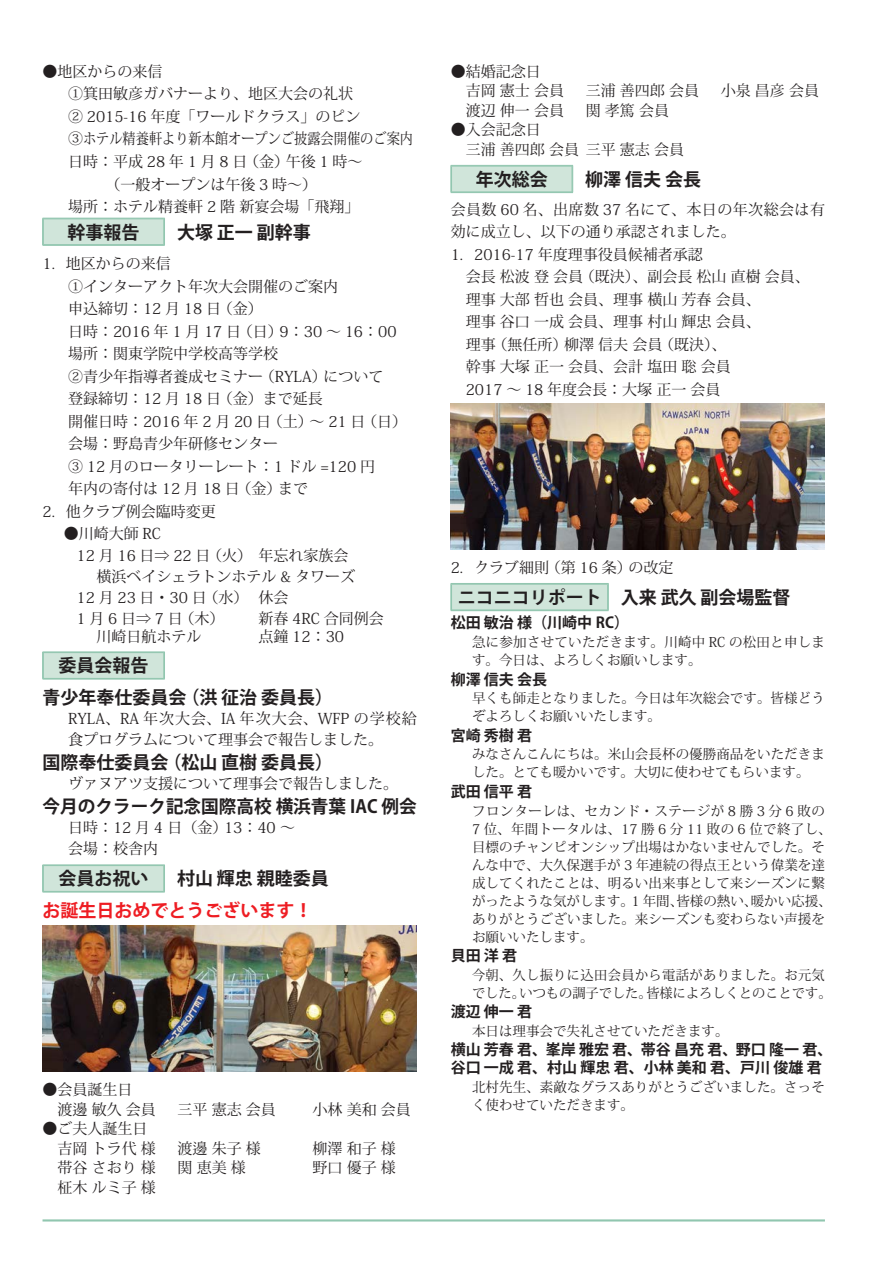
<style>
.page{position:relative;width:893px;height:1263px;background:#fff}
.page>*{position:absolute;margin:0;border:0;box-sizing:border-box;transform-origin:0 0}
.見出し2{font:700 18px "Koz Go Pro";color:#231f20}
.見出し1{font:700 18px "Koz Go Pro";color:#231f20}
.見出し2-2{font:700 18px "Koz Go Pro";color:#ee1d23}
.本文_indent_6mm{font:15px/22.5px "Koz Min Pro";color:#231f20}
.本文_Indent10pt{font:15px/22.5px "Koz Min Pro";color:#231f20}
.Indent_8mm{font:15px "Koz Min Pro";color:#231f20}
.見出し3{font:700 15px/18px "Koz Go Pro";color:#231f20}
.本文{font:15px/22.5px "Koz Min Pro";color:#231f20}
.本文_Indent{font:15px "Koz Min Pro";color:#231f20}
.ニコニコリポート9pt{font:13.5px/18px "Koz Min Pro";letter-spacing:.005em;color:#231f20}
</style>
<div class="page">
<hr style="left:43px;top:1219px;width:782px;height:2px;background:#91c6af">
<div style="left:43px;top:219px;width:121px;height:26px;background:#d0e5da"></div>
<hr style="left:43px;top:218px;width:122px;height:1px;background:#91c6af">
<hr style="left:43px;top:219px;width:121px;height:1px;background:#91c6af">
<svg style="left:42px;top:218px;width:2px;height:27px"></svg>
<svg style="left:164px;top:219px;width:1px;height:26px"></svg>
<hr style="left:43px;top:244px;width:121px;height:1px;background:#91c6af">
<hr style="left:43px;top:245px;width:122px;height:1px;background:#91c6af">
<div style="left:43px;top:652px;width:121px;height:27px;background:#d0e5da"></div>
<hr style="left:43px;top:652px;width:121px;height:1px;background:#91c6af">
<svg style="left:42px;top:652px;width:2px;height:27px"></svg>
<svg style="left:164px;top:652px;width:1px;height:27px"></svg>
<hr style="left:43px;top:678px;width:121px;height:1px;background:#91c6af">
<hr style="left:43px;top:679px;width:122px;height:1px;background:#91c6af">
<div style="left:43px;top:865px;width:121px;height:27px;background:#d0e5da"></div>
<hr style="left:43px;top:865px;width:121px;height:1px;background:#91c6af">
<svg style="left:42px;top:865px;width:2px;height:27px"></svg>
<svg style="left:164px;top:865px;width:1px;height:27px"></svg>
<hr style="left:43px;top:891px;width:121px;height:1px;background:#91c6af">
<hr style="left:43px;top:892px;width:122px;height:1px;background:#91c6af">
<img style="left:43px;top:925px;width:374px;height:146px">
<div style="left:451px;top:166px;width:121px;height:26px;background:#d0e5da"></div>
<hr style="left:451px;top:165px;width:122px;height:1px;background:#91c6af">
<hr style="left:451px;top:166px;width:121px;height:1px;background:#91c6af">
<svg style="left:451px;top:167px;width:1px;height:25px"></svg>
<svg style="left:572px;top:166px;width:1px;height:26px"></svg>
<hr style="left:451px;top:192px;width:122px;height:1px;background:#91c6af">
<img style="left:451px;top:404px;width:374px;height:145px">
<div style="left:451px;top:584px;width:157px;height:26px;background:#d0e5da"></div>
<hr style="left:451px;top:583px;width:158px;height:1px;background:#91c6af">
<hr style="left:451px;top:584px;width:157px;height:1px;background:#91c6af">
<svg style="left:451px;top:585px;width:1px;height:25px"></svg>
<svg style="left:607px;top:583px;width:2px;height:27px"></svg>
<hr style="left:451px;top:610px;width:158px;height:1px;background:#91c6af">
<p class="本文" style="left:43px;top:60px;width:121px">●地区からの来信</p>
<p class="本文_indent_6mm" style="left:68px;top:82px;width:287px">①箕田敏彦ガバナーより、地区大会の礼状</p>
<p class="本文_indent_6mm" style="left:68px;top:105px;width:294px">② 2015-16 年度「ワールドクラス」のピン</p>
<p class="本文_indent_6mm" style="left:68px;top:127px;width:347px">③ホテル精養軒より新本館オープンご披露会開催のご案内</p>
<p class="本文_indent_6mm" style="left:68px;top:150px;width:296px;text-align:center">日時：平成 28 年 1 月 8 日 （金）午後 1 時～（一般オープンは午後 3 時～）</p>
<p class="本文_indent_6mm" style="left:68px;top:195px;width:293px">場所：ホテル精養軒 2 階 新宴会場「飛翔」</p>
<p class="見出し1" style="left:68px;top:220px;width:73px">幹事報告</p>
<p class="見出し2" style="left:177px;top:220px;width:135px">大塚 正一 副幹事</p>
<p class="本文_Indent10pt" style="left:43px;top:252px;width:130px">1. 地区からの来信</p>
<p class="本文_indent_6mm" style="left:68px;top:275px;width:272px">①インターアクト年次大会開催のご案内</p>
<p class="本文_indent_6mm" style="left:68px;top:297px;width:196px">申込締切：12 月 18 日 （金）</p>
<p class="本文_indent_6mm" style="left:68px;top:320px;width:330px">日時：2016 年 1 月 17 日 （日）9：30 ～ 16：00</p>
<p class="本文_indent_6mm" style="left:68px;top:342px;width:212px">場所：関東学院中学校高等学校</p>
<p class="本文_indent_6mm" style="left:68px;top:365px;width:317px">②青少年指導者養成セミナー （RYLA）について</p>
<p class="本文_indent_6mm" style="left:68px;top:387px;width:256px">登録締切：12 月 18 日 （金）まで延長</p>
<p class="本文_indent_6mm" style="left:68px;top:410px;width:341px">開催日時：2016 年 2 月 20 日 （土）～ 21 日 （日）会場：野島青少年研修センター</p>
<p class="本文_indent_6mm" style="left:68px;top:455px;width:308px">③ 12 月のロータリーレート：1 ドル =120 円</p>
<p class="本文_indent_6mm" style="left:68px;top:477px;width:242px">年内の寄付は 12 月 18 日 （金）まで</p>
<p class="本文_Indent10pt" style="left:43px;top:500px;width:175px">2. 他クラブ例会臨時変更</p>
<p class="本文_Indent" style="left:64px;top:523px;width:99px">●川崎大師 RC</p>
<p class="Indent_8mm" style="left:77px;top:544px;width:273px">12 月 16 日⇒ 22 日 （火）年忘れ家族会</p>
<p class="Indent_8mm" style="left:97px;top:565px;width:260px">横浜ベイシェラトンホテル &amp; タワーズ</p>
<p class="Indent_8mm" style="left:77px;top:586px;width:213px">12 月 23 日・30 日 （水） 休会</p>
<p class="Indent_8mm" style="left:77px;top:607px;width:150px">1月6日⇒7日 （木）</p>
<p class="Indent_8mm" style="left:259px;top:607px;width:127px">新春 4RC 合同例会</p>
<p class="Indent_8mm" style="left:97px;top:625px;width:106px">川崎日航ホテル</p>
<p class="Indent_8mm" style="left:259px;top:625px;width:87px">点鐘 12：30</p>
<p class="見出し1" style="left:59px;top:654px;width:91px">委員会報告</p>
<p class="見出し2" style="left:43px;top:685px;width:292px">青少年奉仕委員会 （洪 征治 委員長）</p>
<p class="本文_indent_6mm" style="left:68px;top:708px;width:350px;line-height:21px">RYLA、RA 年次大会、IA 年次大会、WFP の学校給食プログラムについて理事会で報告しました。</p>
<p class="見出し2" style="left:43px;top:751px;width:292px">国際奉仕委員会 （松山 直樹 委員長）</p>
<p class="本文_indent_6mm" style="left:68px;top:772px;width:332px">ヴァヌアツ支援について理事会で報告しました。</p>
<p class="見出し2" style="left:43px;top:795px;width:376px">今月のクラーク記念国際高校 横浜青葉 IAC 例会</p>
<p class="本文_indent_6mm" style="left:68px;top:816px;width:228px">日時：12 月 4 日（金）13：40 ～</p>
<p class="本文_indent_6mm" style="left:68px;top:837px;width:91px">会場：校舎内</p>
<p class="見出し1" style="left:59px;top:867px;width:91px">会員お祝い</p>
<p class="見出し2" style="left:177px;top:867px;width:153px">村山 輝忠 親睦委員</p>
<p class="見出し2-2" style="left:43px;top:898px;width:272px">お誕生日おめでとうございます！</p>
<p class="本文_Indent10pt" style="left:43px;top:1078px;width:92px">●会員誕生日</p>
<p class="本文_Indent10pt" style="left:58px;top:1097px;width:100px">渡邊 敏久 会員</p>
<p class="本文_Indent10pt" style="left:178px;top:1097px;width:100px">三平 憲志 会員</p>
<p class="本文_Indent10pt" style="left:313px;top:1097px;width:100px">小林 美和 会員</p>
<p class="本文_Indent10pt" style="left:43px;top:1117px;width:107px">●ご夫人誕生日</p>
<p class="本文_Indent10pt" style="left:58px;top:1136px;width:100px">吉岡 トラ代 様</p>
<p class="本文_Indent10pt" style="left:178px;top:1136px;width:85px">渡邊 朱子 様</p>
<p class="本文_Indent10pt" style="left:313px;top:1136px;width:85px">柳澤 和子 様</p>
<p class="本文_Indent10pt" style="left:58px;top:1156px;width:100px">帯谷 さおり 様</p>
<p class="本文_Indent10pt" style="left:178px;top:1156px;width:70px">関 恵美 様</p>
<p class="本文_Indent10pt" style="left:313px;top:1156px;width:85px">野口 優子 様</p>
<p class="本文_Indent10pt" style="left:58px;top:1175px;width:100px">柾木 ルミ子 様</p>
<p class="本文_Indent10pt" style="left:451px;top:60px;width:92px">●結婚記念日</p>
<p class="本文_Indent10pt" style="left:466px;top:79px;width:100px">吉岡 憲士 会員</p>
<p class="本文_Indent10pt" style="left:586px;top:79px;width:115px">三浦 善四郎 会員</p>
<p class="本文_Indent10pt" style="left:721px;top:79px;width:100px">小泉 昌彦 会員</p>
<p class="本文_Indent10pt" style="left:466px;top:99px;width:100px">渡辺 伸一 会員</p>
<p class="本文_Indent10pt" style="left:586px;top:99px;width:85px">関 孝篤 会員</p>
<p class="本文_Indent10pt" style="left:451px;top:118px;width:92px">●入会記念日</p>
<p class="本文_Indent10pt" style="left:466px;top:138px;width:220px">三浦 善四郎 会員三平 憲志 会員</p>
<p class="見出し1" style="left:476px;top:168px;width:73px">年次総会</p>
<p class="見出し2" style="left:585px;top:168px;width:117px">柳澤 信夫 会長</p>
<p class="本文" style="left:451px;top:197px;width:376px">会員数 60 名、出席数 37 名にて、本日の年次総会は有効に成立し、以下の通り承認されました。</p>
<p class="本文_Indent10pt" style="left:451px;top:242px;width:253px">1. 2016-17 年度理事役員候補者承認</p>
<p class="本文_Indent10pt" style="left:466px;top:265px;width:346px">会長 松波 登 会員 （既決）、副会長 松山 直樹 会員、理事 大部 哲也 会員、理事 横山 芳春 会員、<br>理事 谷口 一成 会員、理事 村山 輝忠 会員、<br>理事 （無任所）柳澤 信夫 会員 （既決）、<br>幹事 大塚 正一 会員、会計 塩田 聡 会員</p>
<p class="本文_Indent10pt" style="left:466px;top:377px;width:256px">2017 ～ 18 年度会長：大塚 正一 会員</p>
<p class="本文_Indent10pt" style="left:451px;top:556px;width:224px">2. クラブ細則 （第 16 条）の改定</p>
<p class="見出し1" style="left:458px;top:586px;width:145px">ニコニコリポート</p>
<p class="見出し2" style="left:621px;top:586px;width:171px">入来 武久 副会場監督</p>
<p class="見出し3" style="left:451px;top:615px;width:180px">松田 敏治 様（川崎中 RC）</p>
<p class="ニコニコリポート9pt" style="left:472px;top:633px;width:355px">急に参加させていただきます。川崎中 RC の松田と申します。今日は、よろしくお願いします。</p>
<p class="見出し3" style="left:451px;top:671px;width:98px">柳澤 信夫 会長</p>
<p class="ニコニコリポート9pt" style="left:472px;top:689px;width:354px">早くも師走となりました。今日は年次総会です。皆様どうぞよろしくお願いいたします。</p>
<p class="見出し3" style="left:451px;top:727px;width:83px">宮崎 秀樹 君</p>
<p class="ニコニコリポート9pt" style="left:472px;top:745px;width:354px">みなさんこんにちは。米山会長杯の優勝商品をいただきました。とても暖かいです。大切に使わせてもらいます。</p>
<p class="見出し3" style="left:451px;top:783px;width:83px">武田 信平 君</p>
<p class="ニコニコリポート9pt" style="left:472px;top:801px;width:361px">フロンターレは、セカンド・ステージが 8 勝 3 分 6 敗の<br>7 位、年間トータルは、17 勝 6 分 11 敗の 6 位で終了し、目標のチャンピオンシップ出場はかないませんでした。そんな中で、大久保選手が 3 年連続の得点王という偉業を達成してくれたことは、明るい出来事として来シーズンに繋がったような気がします。1 年間、皆様の熱い、暖かい応援、ありがとうございました。来シーズンも変わらない声援をお願いいたします。</p>
<p class="見出し3" style="left:451px;top:947px;width:68px">貝田 洋 君</p>
<p class="ニコニコリポート9pt" style="left:472px;top:965px;width:361px">今朝、久し振りに込田会員から電話がありました。お元気でした。いつもの調子でした。皆様によろしくとのことです。</p>
<p class="見出し3" style="left:451px;top:1003px;width:83px">渡辺 伸一 君</p>
<p class="ニコニコリポート9pt" style="left:472px;top:1021px;width:258px">本日は理事会で失礼させていただきます。</p>
<p class="見出し3" style="left:451px;top:1042px;width:383px">横山 芳春 君、峯岸 雅宏 君、帯谷 昌充 君、野口 隆一 君、谷口 一成 君、村山 輝忠 君、小林 美和 君、戸川 俊雄 君</p>
<p class="ニコニコリポート9pt" style="left:472px;top:1077px;width:354px">北村先生、素敵なグラスありがとうございました。さっそく使わせていただきます。</p>
</div>
